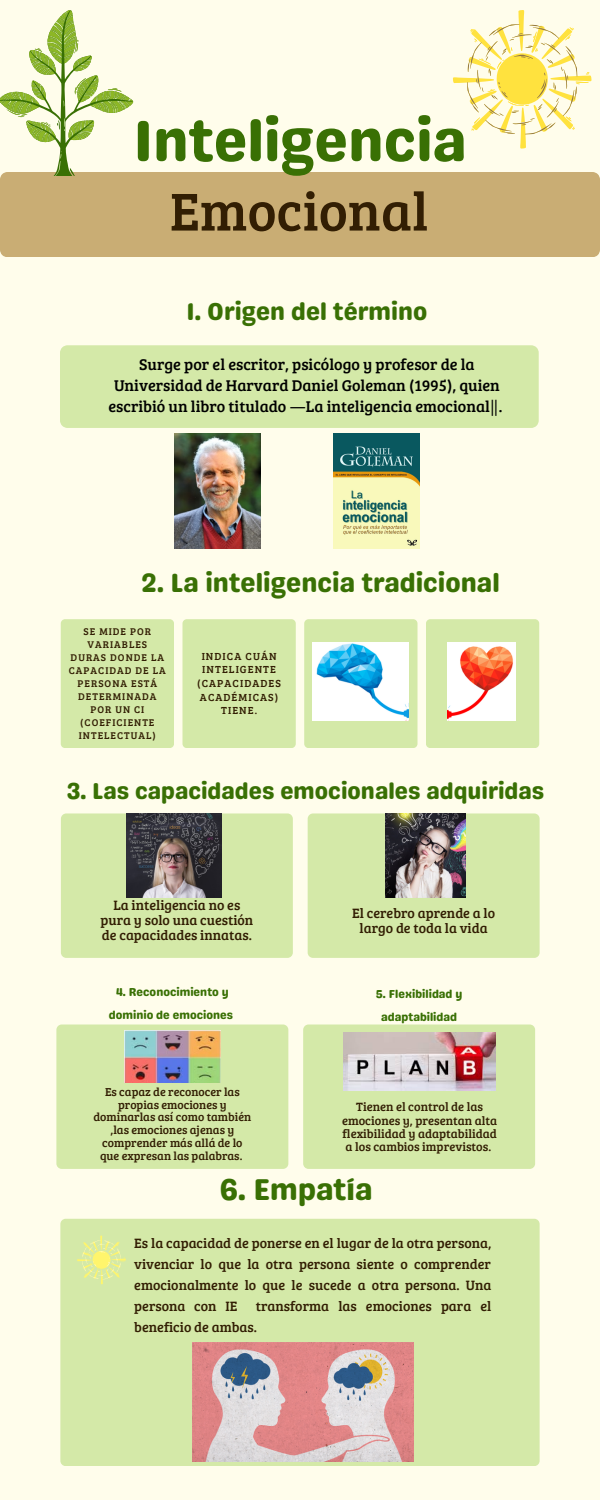
<style>
.page{position:relative;width:600px;height:1500px;background:#fffdeb}
.page>*{position:absolute;margin:0;border:0;box-sizing:border-box;transform-origin:0 0}
.t1{font:58.2px "Genty Sans";color:#397004}
.t2{font:55px "Bree Serif";color:#321e03}
.t3{font:30px "Genty Sans";color:#397004}
.t4{font:26.4px "Genty Sans";color:#397004}
.t5{font:24.5px "Genty Sans";color:#397004}
.t6{font:23px "Genty Sans";color:#397004}
.t7{font:16.1px/20.8px "Bree Serif";color:#000;text-align:center}
.t8{font:14px/21px "Bree Serif";color:#321e03;text-align:center}
.t9{font:12.4px/13.3px "Bree Serif";color:#321e03;text-align:center}
.t10{font:11.9px/12.8px "Bree Serif";color:#321e03;text-align:center}
.t11{font:11.5px/22.7px "Genty Sans";color:#397004;text-align:center}
.t12{font:10.6px/13.6px "Bree Serif";letter-spacing:.1em;color:#321e03;text-align:center}
.t13{font:10.1px/13px "Bree Serif";letter-spacing:.1em;color:#321e03;text-align:center}
.s1{font-family:"Noto Sans"}
</style>
<div class="page">
<div style="left:0;top:172px;width:600px;height:85px;background:#c9ad74"></div>
<svg style="left:0;top:10px;width:156px;height:166px"></svg>
<svg style="left:453px;top:10px;width:139px;height:139px"></svg>
<div style="left:60px;top:345px;width:479px;height:83px;background:#d4e9a8"></div>
<div style="left:61px;top:619px;width:113px;height:129px;background:#d4e9a8;border-radius:4px"></div>
<div style="left:304px;top:619px;width:114px;height:129px;background:#d4e9a8;border-radius:4px"></div>
<div style="left:426px;top:619px;width:113px;height:129px;background:#d4e9a8;border-radius:4px"></div>
<div style="left:182px;top:619px;width:114px;height:129px;background:#d4e9a8;border-radius:4px"></div>
<div style="left:61px;top:813px;width:232px;height:145px;background:#d4e9a8;border-radius:5px"></div>
<div style="left:56px;top:1025px;width:232px;height:144px;background:#d4e9a8;border-radius:5px"></div>
<div style="left:303px;top:1025px;width:232px;height:144px;background:#d4e9a8;border-radius:5px"></div>
<div style="left:308px;top:813px;width:232px;height:145px;background:#d4e9a8;border-radius:5px"></div>
<div style="left:60px;top:1219px;width:480px;height:247px;background:#d4e9a8;border-radius:5px"></div>
<svg style="left:77px;top:1236px;width:49px;height:48px"></svg>
<img style="left:174px;top:434px;width:86px;height:114px">
<img style="left:333px;top:434px;width:87px;height:114px">
<img style="left:313px;top:642px;width:96px;height:79px">
<img style="left:447px;top:642px;width:68px;height:79px">
<img style="left:126px;top:813px;width:95px;height:84px">
<img style="left:386px;top:814px;width:80px;height:84px">
<img style="left:124px;top:1031px;width:96px;height:51px">
<img style="left:343px;top:1033px;width:152px;height:58px">
<img style="left:193px;top:1342px;width:221px;height:120px">
<p class="t1" style="left:133px;top:106px;width:335px">Inteligencia</p>
<p class="t2" style="left:170px;top:171px;width:260px">Emocional</p>
<p class="t5" style="left:187px;top:297px;width:242px">1. Origen del término</p>
<p class="t7" style="left:108px;top:353px;width:396px">Surge por el escritor, psicólogo y profesor de la<br>Universidad de Harvard Daniel Goleman (1995), quien escribió un libro titulado <span class="s1">―</span>La inteligencia emocional<span class="s1">‖</span>.</p>
<p class="t4" style="left:141px;top:567px;width:360px">2. La inteligencia tradicional</p>
<p class="t13" style="left:69px;top:625px;width:99px">SE MIDE POR<br>VARIABLES<br>DURAS DONDE LA<br>CAPACIDAD DE LA<br>PERSONA ESTÁ<br>DETERMINADA<br>POR UN CI (COEFICIENTE<br>INTELECTUAL)</p>
<p class="t12" style="left:197px;top:649px;width:85px">INDICA CUÁN<br>INTELIGENTE (CAPACIDADES<br>ACADÉMICAS)<br>TIENE.</p>
<p class="t6" style="left:66px;top:777px;width:480px">3. Las capacidades emocionales adquiridas</p>
<p class="t8" style="left:100px;top:897px;width:154px;line-height:15px">La inteligencia no es pura y solo una cuestión de capacidades innatas.</p>
<p class="t8" style="left:352px;top:905px;width:145px;line-height:15px">El cerebro aprende a lo largo de toda la vida</p>
<p class="t11" style="left:109px;top:981px;width:126px">4. Reconocimiento y dominio de emociones</p>
<p class="t11" style="left:376px;top:982px;width:88px">5. Flexibilidad y adaptabilidad</p>
<p class="t10" style="left:93px;top:1085px;width:159px">Es capaz de reconocer las propias emociones y dominarlas así como también ,las emociones ajenas y comprender más allá de lo que expresan las palabras.</p>
<p class="t9" style="left:342px;top:1100px;width:157px">Tienen el control de las emociones y, presentan alta flexibilidad y adaptabilidad a los cambios imprevistos.</p>
<p class="t3" style="left:220px;top:1172px;width:154px">6. Empatía</p>
<p class="t8" style="left:134px;top:1232px;width:359px;text-align:justify">Es la capacidad de ponerse en el lugar de la otra persona, vivenciar lo que la otra persona siente o comprender emocionalmente lo que le sucede a otra persona. Una persona con IE</p>
<p class="t8" style="left:134px;top:1295px;width:359px;text-align:left;text-indent:121px">transforma las emociones para el beneficio de ambas.</p>
</div>
